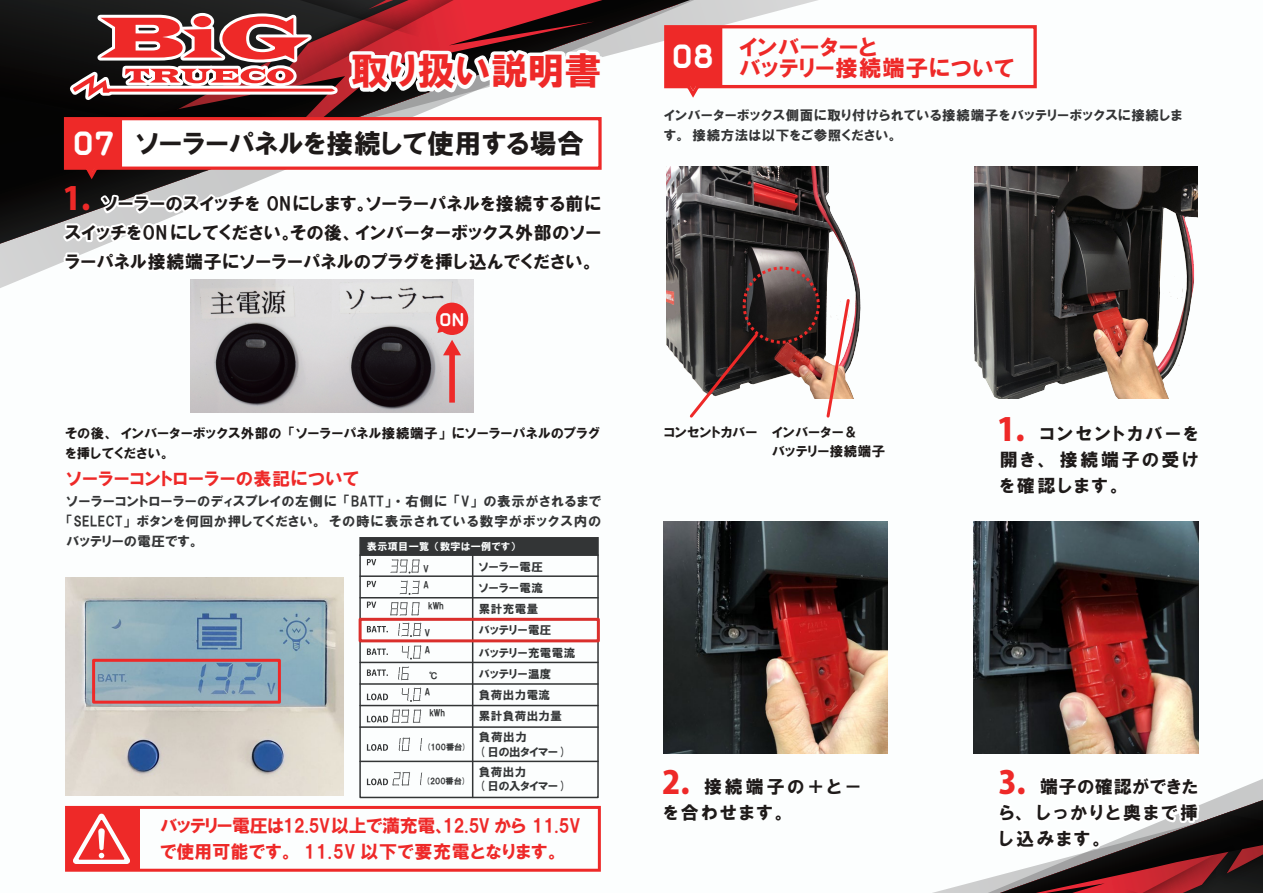
<style>
.page{position:relative;width:1263px;height:893px;background:#fff}
.page>*{position:absolute;margin:0;border:0;box-sizing:border-box;transform-origin:0 0}
.t1{font:37.5px "HGP Soei Kakugothic UB";letter-spacing:.01em;color:#ee2928}
.t2{font:800 31.5px "Koz Go Pr 6 N";color:#ee2928}
.t3{font:27px "HGP Soei Kakugothic UB";letter-spacing:.02em;color:#1e1a19}
.t4{font:22.5px/21.3px "HGP Soei Kakugothic UB";letter-spacing:.04em;color:#ee2928}
.t5{font:18px/25.8px "HGP Soei Kakugothic UB";letter-spacing:.04em;color:#1e1a19;text-align:justify}
.t6{font:18px/25.8px "HGP Soei Kakugothic UB";color:#ee2928}
.t7{font:18px "HGP Soei Kakugothic UB";letter-spacing:.04em;color:#ee2928}
.t8{font:18px/25.8px "HGP Soei Kakugothic UB";letter-spacing:.14em;color:#1e1a19}
.t9{font:17.7px "AB kokoro no 3";color:#fff}
.t10{font:13.5px/19.8px "HGP Soei Kakugothic UB";letter-spacing:.055em;color:#343536}
.t11{font:13.5px/19.8px "HGP Soei Kakugothic UB";letter-spacing:.04em;color:#1e1a19}
.t12{font:11.55px/21.1px "HGP Soei Kakugothic UB";letter-spacing:.04em;color:#333536}
.t13{font:11.55px/19.6px "HGP Soei Kakugothic UB";letter-spacing:-.02em;color:#333536}
.t14{font:10.05px "HGP Soei Kakugothic UB";letter-spacing:.04em;color:#fcfefe}
.t15{font:9px/15.5px "HGP Soei Kakugothic UB";color:#333536}
.t16{font:8.25px "HGP Soei Kakugothic UB";color:#333536}
.s1{font-family:"AB kokoro no 3";font-size:32.25px;color:#fff}
</style>
<div class="page">
<svg style="left:690px;top:0;width:128px;height:23px"></svg>
<svg style="left:607px;top:0;width:83px;height:244px"></svg>
<svg style="left:828px;top:751px;width:167px;height:142px"></svg>
<img style="left:667px;top:166px;width:194px;height:232px">
<svg style="left:662px;top:23px;width:375px;height:78px"></svg>
<img style="left:65px;top:577px;width:278px;height:219px">
<div style="left:92px;top:659px;width:189px;height:45px;border:3px solid #ee2928"></div>
<div style="left:359px;top:537px;width:240px;height:19px;background:#333536"></div>
<div style="left:359px;top:554px;width:240px;height:244px;border:2px solid #333536"></div>
<hr style="left:360px;top:761px;width:238px;height:1px;background:#333536">
<hr style="left:360px;top:726px;width:238px;height:2px;background:#333536">
<hr style="left:360px;top:705px;width:238px;height:1px;background:#333536">
<hr style="left:360px;top:683px;width:238px;height:2px;background:#333536">
<hr style="left:360px;top:662px;width:238px;height:1px;background:#333536">
<hr style="left:360px;top:575px;width:238px;height:2px;background:#333536">
<hr style="left:472px;top:555px;width:1px;height:242px;background:#333536">
<hr style="left:360px;top:597px;width:238px;height:1px;background:#333536">
<svg style="left:367px;top:744px;width:21px;height:7px"></svg>
<svg style="left:399px;top:737px;width:11px;height:14px"></svg>
<svg style="left:420px;top:738px;width:2px;height:13px"></svg>
<svg style="left:420px;top:772px;width:2px;height:13px"></svg>
<svg style="left:367px;top:772px;width:43px;height:14px"></svg>
<svg style="left:367px;top:559px;width:9px;height:6px"></svg>
<svg style="left:390px;top:559px;width:30px;height:14px"></svg>
<svg style="left:367px;top:581px;width:9px;height:6px"></svg>
<svg style="left:400px;top:580px;width:20px;height:15px"></svg>
<svg style="left:367px;top:602px;width:9px;height:6px"></svg>
<svg style="left:390px;top:602px;width:30px;height:14px"></svg>
<svg style="left:367px;top:669px;width:21px;height:7px"></svg>
<svg style="left:398px;top:666px;width:11px;height:14px"></svg>
<svg style="left:367px;top:626px;width:21px;height:6px"></svg>
<svg style="left:398px;top:623px;width:23px;height:14px"></svg>
<svg style="left:367px;top:648px;width:21px;height:7px"></svg>
<svg style="left:402px;top:645px;width:19px;height:15px"></svg>
<svg style="left:367px;top:709px;width:54px;height:14px"></svg>
<svg style="left:402px;top:687px;width:19px;height:15px"></svg>
<svg style="left:367px;top:694px;width:21px;height:6px"></svg>
<div style="left:359px;top:618px;width:241px;height:24px;border:3px solid #da2f2c"></div>
<svg style="left:65px;top:806px;width:536px;height:66px"></svg>
<div style="left:743px;top:267px;width:77px;height:77px;border:3px dashed #ee2928;border-radius:50%"></div>
<svg style="left:687px;top:331px;width:73px;height:87px"></svg>
<svg style="left:824px;top:297px;width:28px;height:121px"></svg>
<svg style="left:995px;top:709px;width:268px;height:184px"></svg>
<img style="left:191px;top:301px;width:283px;height:112px">
<div style="left:449px;top:353px;width:6px;height:50px;background:#ee2928"></div>
<svg style="left:443px;top:340px;width:18px;height:15px"></svg>
<div style="left:436px;top:303px;width:32px;height:32px;background:#ee2928;border-radius:50%"></div>
<svg style="left:437px;top:326px;width:7px;height:7px"></svg>
<img style="left:975px;top:166px;width:222px;height:232px">
<img style="left:663px;top:521px;width:224px;height:232px">
<img style="left:973px;top:521px;width:225px;height:232px">
<svg style="left:0;top:0;width:607px;height:301px"></svg>
<h1 class="t1" style="left:351px;top:52px;width:252px">取り扱い説明書</h1>
<h3 class="t3" style="left:71px;top:130px;width:514px"><span class="s1">07</span> ソーラーパネルを接続して使用する場合</h3>
<h3 class="t5" style="left:65px;top:189px;width:537px;line-height:28.8px">　　 ソーラーのスイッチを ONにします。ソーラーパネルを接続する前にスイッチをONにしてください。その後、インバーターボックス外部のソーラーパネル接続端子にソーラーパネルのプラグを挿し込んでください。</h3>
<h2 class="t2" style="left:63px;top:180px;width:29px">1.</h2>
<h3 class="t9" style="left:439px;top:310px;width:28px">ON</h3>
<p class="t11" style="left:65px;top:423px;width:536px">その後、インバーターボックス外部の「ソーラーパネル接続端子」にソーラーパネルのプラグを挿してください。</p>
<p class="t10" style="left:67px;top:491px;width:536px;text-align:justify">ソーラーコントローラーのディスプレイの左側に「BATT」・右側に「V」の表示がされるまで「SELECT」ボタンを何回か押してください。その時に表示されている数字がボックス内のバッテリーの電圧です。</p>
<h3 class="t7" style="left:67px;top:469px;width:294px">ソーラーコントローラーの表記について</h3>
<p class="t14" style="left:367px;top:542px;width:150px">表示項目一覧（数字は一例です）</p>
<p class="t12" style="left:479px;top:556px;width:74px">ソーラー電圧ソーラー電流累計充電量バッテリー電圧</p>
<p class="t12" style="left:479px;top:642px;width:98px">バッテリー充電電流バッテリー温度<br>負荷出力電流<br>累計負荷出力量負荷出力</p>
<p class="t13" style="left:479px;top:742px;width:89px">( 日の出タイマー )負荷出力</p>
<p class="t13" style="left:479px;top:776px;width:89px">( 日の入タイマー )</p>
<p class="t15" style="left:424px;top:561px;width:7px">V<br>A</p>
<p class="t15" style="left:428px;top:598px;width:17px">kWh</p>
<p class="t15" style="left:425px;top:624px;width:7px;line-height:17.4px">V<br>A</p>
<p class="t15" style="left:429px;top:668px;width:11px">℃</p>
<p class="t15" style="left:425px;top:684px;width:7px">A</p>
<p class="t15" style="left:429px;top:705px;width:17px">kWh</p>
<p class="t16" style="left:426px;top:742px;width:42px">(100番台)</p>
<p class="t16" style="left:426px;top:776px;width:42px">(200番台)</p>
<h3 class="t6" style="left:161px;top:812px;width:421px">バッテリー電圧は12.5V以上で満充電、12.5V から 11.5Vで使用可能です。 11.5V 以下で要充電となります。</h3>
<h3 class="t4" style="left:739px;top:36px;width:276px;text-indent:-69px"><span class="s1">08</span> インバーターと<br>バッテリー接続端子について</h3>
<p class="t10" style="left:664px;top:105px;width:520px">インバーターボックス側面に取り付けられている接続端子をバッテリーボックスに接続します。接続方法は以下をご参照ください。</p>
<p class="t11" style="left:664px;top:422px;width:95px">コンセントカバー</p>
<p class="t11" style="left:772px;top:422px;width:87px">インバーター＆</p>
<h2 class="t2" style="left:997px;top:412px;width:29px">1.</h2>
<p class="t11" style="left:772px;top:442px;width:115px">バッテリー接続端子</p>
<h3 class="t5" style="left:1000px;top:421px;width:200px">　　 コンセントカバーを開き、接続端子の受けを確認します。</h3>
<h2 class="t2" style="left:662px;top:765px;width:29px">2.</h2>
<h3 class="t5" style="left:999px;top:774px;width:200px">　　 端子の確認ができたら、しっかりと奥まで挿し込みます。</h3>
<h2 class="t2" style="left:998px;top:765px;width:29px">3.</h2>
<h3 class="t8" style="left:663px;top:774px;width:200px">　　 接続端子の＋と－を合わせます。</h3>
</div>
